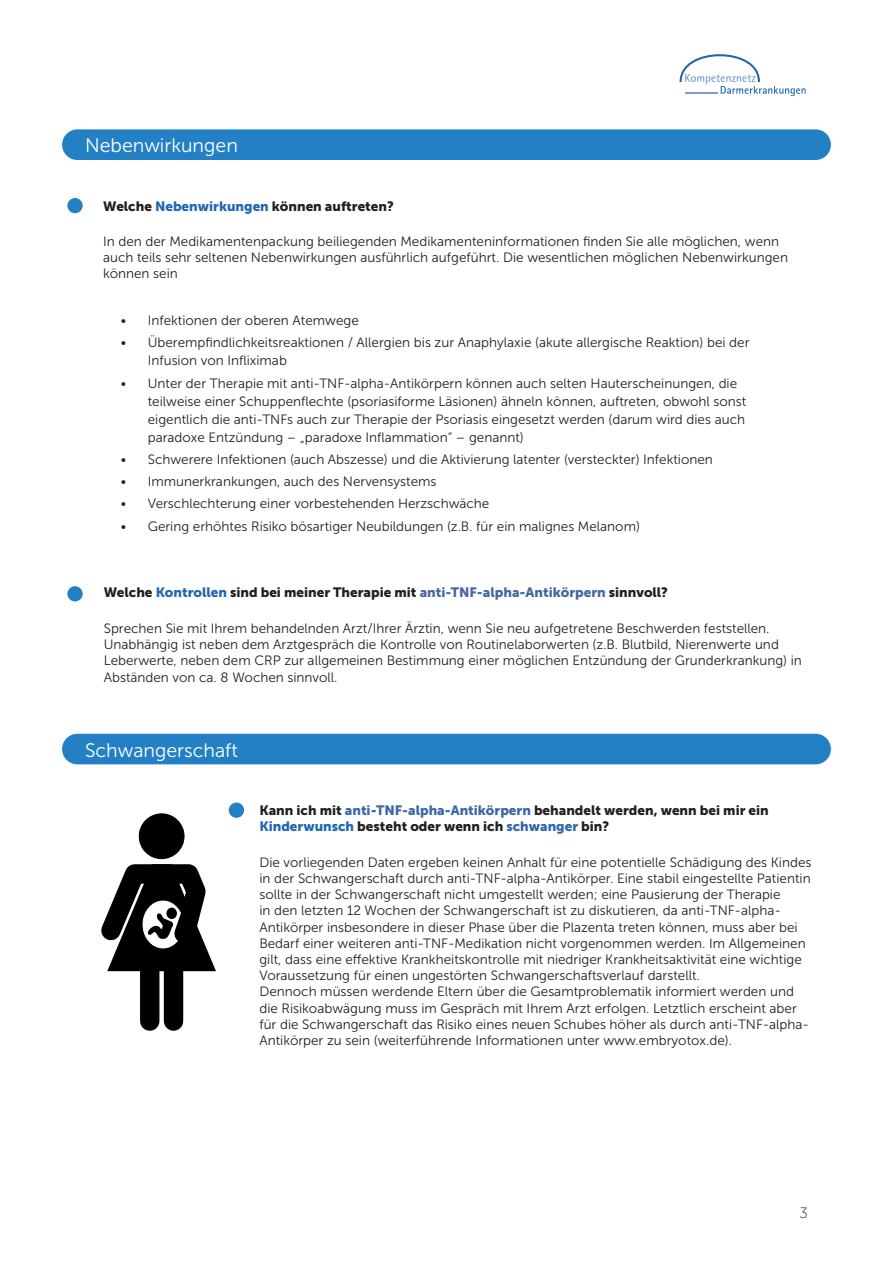
<style>
.page{position:relative;width:893px;height:1263px;background:#fff}
.page>*{position:absolute;margin:0;border:0;box-sizing:border-box;transform-origin:0 0}
.t1{font:19.5px "Museo Sans 300";color:#fff}
.t2{font:15px "Museo Sans 100";color:#231f20}
.t3{font:13.5px/16.2px "Museo Sans 300";color:#231f20}
.t4{font:13.5px/16.2px "Museo Sans 900";color:#231f20}
.s1{color:#2066b2}
.s2{color:#4466a2}
.s3{color:#3b66a7}
.s4{color:#3165ac}
</style>
<div class="page">
<svg style="left:679px;top:54px;width:127px;height:42px"></svg>
<hr style="left:685px;top:92px;width:32px;height:2px;background:#7d9dd1">
<div style="left:67px;top:586px;width:16px;height:15px;background:#2380c4;border-radius:50%"></div>
<div style="left:62px;top:734px;width:769px;height:30px;background:#2380c4;border-radius:15px"></div>
<div style="left:140px;top:934px;width:19px;height:87px;background:#000001"></div>
<div style="left:164px;top:934px;width:19px;height:87px;background:#000001"></div>
<div style="left:139px;top:814px;width:45px;height:45px;background:#000001;border-radius:50%"></div>
<div style="left:139px;top:813px;width:45px;height:46px;border:1px solid #000001;border-radius:50%"></div>
<svg style="left:101px;top:854px;width:115px;height:117px"></svg>
<div style="left:229px;top:802px;width:15px;height:16px;background:#2380c4;border-radius:50%"></div>
<div style="left:62px;top:129px;width:769px;height:31px;background:#2380c4;border-radius:15px"></div>
<div style="left:67px;top:198px;width:16px;height:15px;background:#2380c4;border-radius:50%"></div>
<p class="t1" style="left:85px;top:135px;width:154px">Nebenwirkungen</p>
<p class="t4" style="left:103px;top:198px;width:292px">Welche <span class="s1">Nebenwirkungen</span> können auftreten?</p>
<p class="t3" style="left:103px;top:233px;width:686px">In den der Medikamentenpackung beiliegenden Medikamenteninformationen finden Sie alle möglichen, wenn auch teils sehr seltenen Nebenwirkungen ausführlich aufgeführt. Die wesentlichen möglichen Nebenwirkungen können sein</p>
<p class="t3" style="left:121px;top:312px;width:240px">• Infektionen der oberen Atemwege</p>
<p class="t3" style="left:148px;top:334px;width:603px;line-height:18px;text-indent:-27px">• Überempfindlichkeitsreaktionen / Allergien bis zur Anaphylaxie (akute allergische Reaktion) bei der<br>Infusion von Infliximab</p>
<p class="t3" style="left:148px;top:374px;width:600px;line-height:18px;text-indent:-27px">• Unter der Therapie mit anti-TNF-alpha-Antikörpern können auch selten Hauterscheinungen, die teilweise einer Schuppenflechte (psoriasiforme Läsionen) ähneln können, auftreten, obwohl sonst eigentlich die anti-TNFs auch zur Therapie der Psoriasis eingesetzt werden (darum wird dies auch paradoxe Entzündung – „paradoxe Inflammation“ – genannt)</p>
<p class="t3" style="left:121px;top:451px;width:594px">• Schwerere Infektionen (auch Abszesse) und die Aktivierung latenter (versteckter) Infektionen</p>
<p class="t3" style="left:121px;top:473px;width:317px">• Immunerkrankungen, auch des Nervensystems</p>
<p class="t3" style="left:121px;top:496px;width:370px">• Verschlechterung einer vorbestehenden Herzschwäche</p>
<p class="t3" style="left:121px;top:518px;width:521px">• Gering erhöhtes Risiko bösartiger Neubildungen (z.B. für ein malignes Melanom)</p>
<p class="t4" style="left:104px;top:584px;width:566px">Welche <span class="s1">Kontrollen</span> sind bei meiner Therapie mit <span class="s2">anti-TNF-alpha-Antikörpern</span> sinnvoll?</p>
<p class="t3" style="left:104px;top:620px;width:700px">Sprechen Sie mit Ihrem behandelnden Arzt/Ihrer Ärztin, wenn Sie neu aufgetretene Beschwerden feststellen.<br>Unabhängig ist neben dem Arztgespräch die Kontrolle von Routinelaborwerten (z.B. Blutbild, Nierenwerte und Leberwerte, neben dem CRP zur allgemeinen Bestimmung einer möglichen Entzündung der Grunderkrankung) in Abständen von ca. 8 Wochen sinnvoll.</p>
<p class="t1" style="left:85px;top:739px;width:154px">Schwangerschaft</p>
<p class="t4" style="left:259px;top:802px;width:511px">Kann ich mit <span class="s3">anti-TNF-alpha-Antikörpern</span> behandelt werden, wenn bei mir ein<br><span class="s1">Kinderwunsch</span> besteht oder wenn ich <span class="s4">schwanger</span> bin?</p>
<p class="t3" style="left:259px;top:854px;width:554px">Die vorliegenden Daten ergeben keinen Anhalt für eine potentielle Schädigung des Kindes in der Schwangerschaft durch anti-TNF-alpha-Antikörper. Eine stabil eingestellte Patientin sollte in der Schwangerschaft nicht umgestellt werden; eine Pausierung der Therapie<br>in den letzten 12 Wochen der Schwangerschaft ist zu diskutieren, da anti-TNF-alpha-Antikörper insbesondere in dieser Phase über die Plazenta treten können, muss aber bei Bedarf einer weiteren anti-TNF-Medikation nicht vorgenommen werden. Im Allgemeinen gilt, dass eine effektive Krankheitskontrolle mit niedriger Krankheitsaktivität eine wichtige Voraussetzung für einen ungestörten Schwangerschaftsverlauf darstellt.</p>
<p class="t3" style="left:259px;top:984px;width:551px">Dennoch müssen werdende Eltern über die Gesamtproblematik informiert werden und die Risikoabwägung muss im Gespräch mit Ihrem Arzt erfolgen. Letztlich erscheint aber für die Schwangerschaft das Risiko eines neuen Schubes höher als durch anti-TNF-alpha-Antikörper zu sein (weiterführende Informationen unter www.embryotox.de).</p>
<p class="t2" style="left:800px;top:1205px;width:10px">3</p>
</div>
